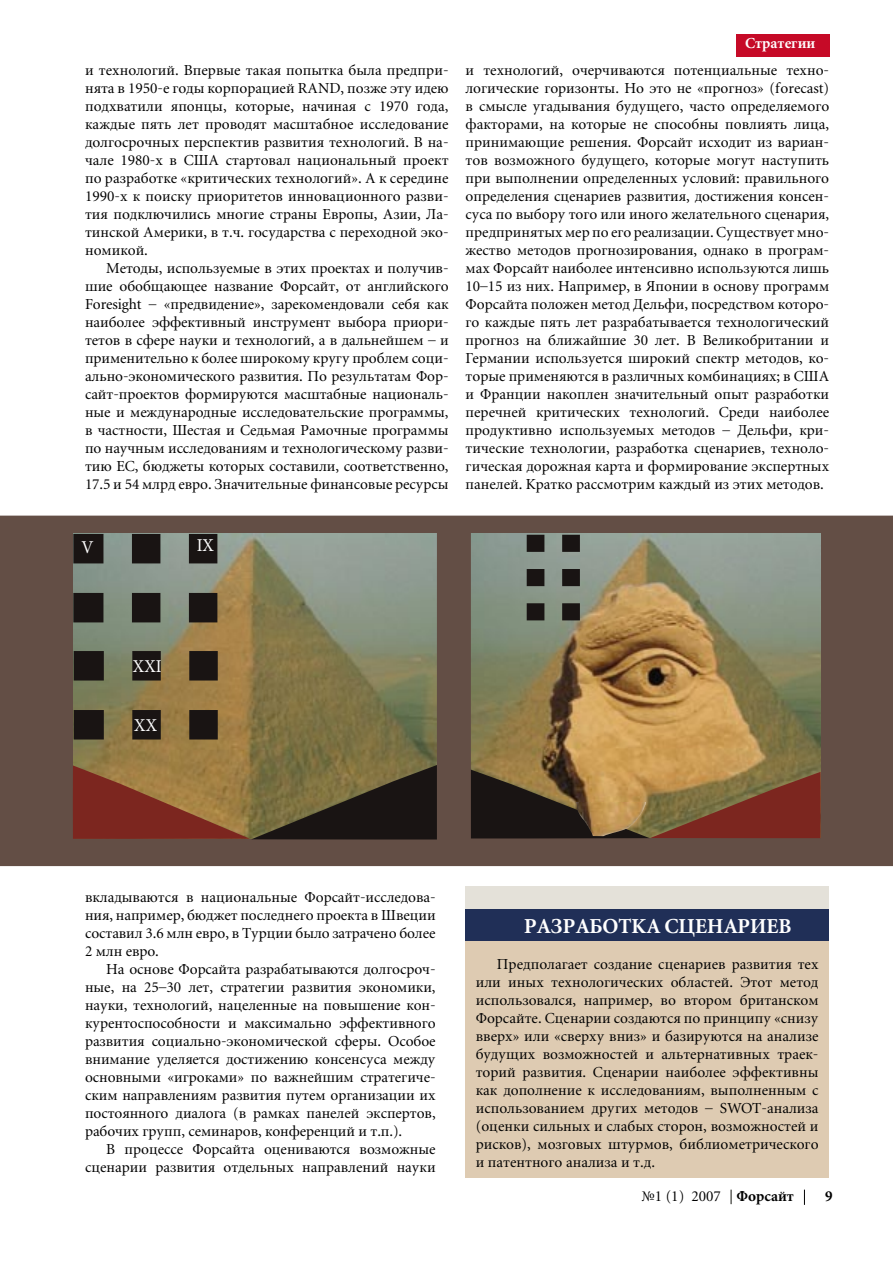
<style>
.page{position:relative;width:893px;height:1263px;background:#fff}
.page>*{position:absolute;margin:0;border:0;box-sizing:border-box;transform-origin:0 0}
.t1{font:700 21px "Miniature";color:#fff}
.t2{font:18.15px "Minion Pro";letter-spacing:.01em;color:#fff;scale:.96 1}
.t3{font:15px/18px "Miniature";color:#000;text-align:justify}
.t4{font:700 15px "Miniature";color:#fff}
.s1{font-weight:700}
</style>
<div class="page">
<div style="left:466px;top:886px;width:363px;height:26px;background:#e4e1d9"></div>
<div style="left:466px;top:911px;width:363px;height:267px;background:#decbb2"></div>
<div style="left:466px;top:909px;width:363px;height:32px;background:#202f57"></div>
<div style="left:736px;top:34px;width:94px;height:23px;background:#c60a27"></div>
<svg style="left:731px;top:1189px;width:1px;height:15px"></svg>
<svg style="left:804px;top:1189px;width:1px;height:16px"></svg>
<div style="left:0;top:516px;width:893px;height:350px;background:#634e45"></div>
<img style="left:471px;top:534px;width:350px;height:232px">
<svg style="left:471px;top:766px;width:350px;height:72px;background:#775031"></svg>
<img style="left:73px;top:534px;width:364px;height:229px">
<svg style="left:74px;top:651px;width:144px;height:88px;background:#605538"></svg>
<svg style="left:73px;top:763px;width:364px;height:76px;background:#6c4b2e"></svg>
<svg style="left:73px;top:534px;width:144px;height:88px;background:#5d635c"></svg>
<svg style="left:527px;top:535px;width:53px;height:85px;background:#5f655d"></svg>
<div style="left:438px;top:517px;width:32px;height:348px;background:#634e45"></div>
<div style="left:437px;top:517px;width:34px;height:348px;border:2px solid #634e45"></div>
<img style="left:540px;top:802px;width:145px;height:34px">
<p class="t3" style="left:85px;top:62px;width:365px">и технологий. Впервые такая попытка была предпри&shy;нята в 1950-е годы корпорацией RAND, позже эту идею подхватили японцы, которые, начиная с 1970 года, каждые пять лет проводят масштабное исследование долгосрочных перспектив развития технологий. В на&shy;чале 1980-х в США стартовал национальный проект по разработке «критических технологий». А к середине 1990-х к поиску приоритетов инновационного разви&shy;тия подключились многие страны Европы, Азии, Ла&shy;тинской Америки, в т.ч. государства с переходной эко&shy;номикой.</p>
<p class="t3" style="left:85px;top:260px;width:365px;text-indent:21px">Методы, используемые в этих проектах и получив&shy;шие обобщающее название Форсайт, от английского Foresight – «предвидение», зарекомендовали себя как наиболее эффективный инструмент выбора приори&shy;тетов в сфере науки и технологий, а в дальнейшем – и применительно к более широкому кругу проблем соци&shy;ально-экономического развития. По результатам Фор&shy;сайт-проектов формируются масштабные националь&shy;ные и международные исследовательские программы, в частности, Шестая и Седьмая Рамочные программы по научным исследованиям и технологическому разви&shy;тию ЕС, бюджеты которых составили, соответственно, 17.5 и 54 млрд евро. Значительные финансовые ресурсы</p>
<p class="t4" style="left:745px;top:36px;width:72px">Стратегии</p>
<p class="t3" style="left:466px;top:62px;width:365px">и технологий, очерчиваются потенциальные техно&shy;логические горизонты. Но это не «прогноз» (forecast) в смысле угадывания будущего, часто определяемого факторами, на которые не способны повлиять лица, принимающие решения. Форсайт исходит из вариан&shy;тов возможного будущего, которые могут наступить при выполнении определенных условий: правильного определения сценариев развития, достижения консен&shy;суса по выбору того или иного желательного сценария, предпринятых мер по его реализации. Существует мно&shy;жество методов прогнозирования, однако в програм&shy;мах Форсайт наиболее интенсивно используются лишь 10–15 из них. Например, в Японии в основу программ Форсайта положен метод Дельфи, посредством которо&shy;го каждые пять лет разрабатывается технологический прогноз на ближайшие 30 лет. В Великобритании и Германии используется широкий спектр методов, ко&shy;торые применяются в различных комбинациях; в США и Франции накоплен значительный опыт разработки перечней критических технологий. Среди наиболее продуктивно используемых методов – Дельфи, кри&shy;тические технологии, разработка сценариев, техноло&shy;гическая дорожная карта и формирование экспертных панелей. Кратко рассмотрим каждый из этих методов.</p>
<p class="t2" style="left:81px;top:536px;width:14px">V</p>
<p class="t2" style="left:197px;top:535px;width:19px">IX</p>
<p class="t2" style="left:133px;top:655px;width:32px">XXI</p>
<p class="t2" style="left:134px;top:715px;width:25px">XX</p>
<p class="t3" style="left:85px;top:889px;width:352px">вкладываются в национальные Форсайт-исследова&shy;ния, например, бюджет последнего проекта в Швеции составил 3.6 млн евро, в Турции было затрачено более 2 млн евро.</p>
<p class="t3" style="left:85px;top:961px;width:352px;text-indent:21px">На основе Форсайта разрабатываются долгосроч&shy;ные, на 25–30 лет, стратегии развития экономики, науки, технологий, нацеленные на повышение кон&shy;курентоспособности и максимально эффективного развития социально-экономической сферы. Особое внимание уделяется достижению консенсуса между основными «игроками» по важнейшим стратегиче&shy;ским направлениям развития путем организации их постоянного диалога (в рамках панелей экспертов, рабочих групп, семинаров, конференций и т.п.).</p>
<p class="t3" style="left:85px;top:1141px;width:352px;text-align:right">В процессе Форсайта оцениваются возможные сценарии развития отдельных направлений науки</p>
<h1 class="t1" style="left:524px;top:916px;width:269px">РАЗРАБОТКА СЦЕНАРИЕВ</h1>
<p class="t3" style="left:476px;top:956px;width:344px;text-indent:21px">Предполагает создание сценариев развития тех или иных технологических областей. Этот метод использовался, например, во втором британском Форсайте. Сценарии создаются по принципу «снизу вверх» или «сверху вниз» и базируются на анализе будущих возможностей и альтернативных траек&shy;торий развития. Сценарии наиболее эффективны как дополнение к исследованиям, выполненным с использованием других методов – SWOT-анализа (оценки сильных и слабых сторон, возможностей и рисков), мозговых штурмов, библиометрического и патентного анализа и т.д.</p>
<p class="t3" style="left:641px;top:1187px;width:154px">№1 (1) 2007 <span class="s1">Форсайт</span></p>
</div>
